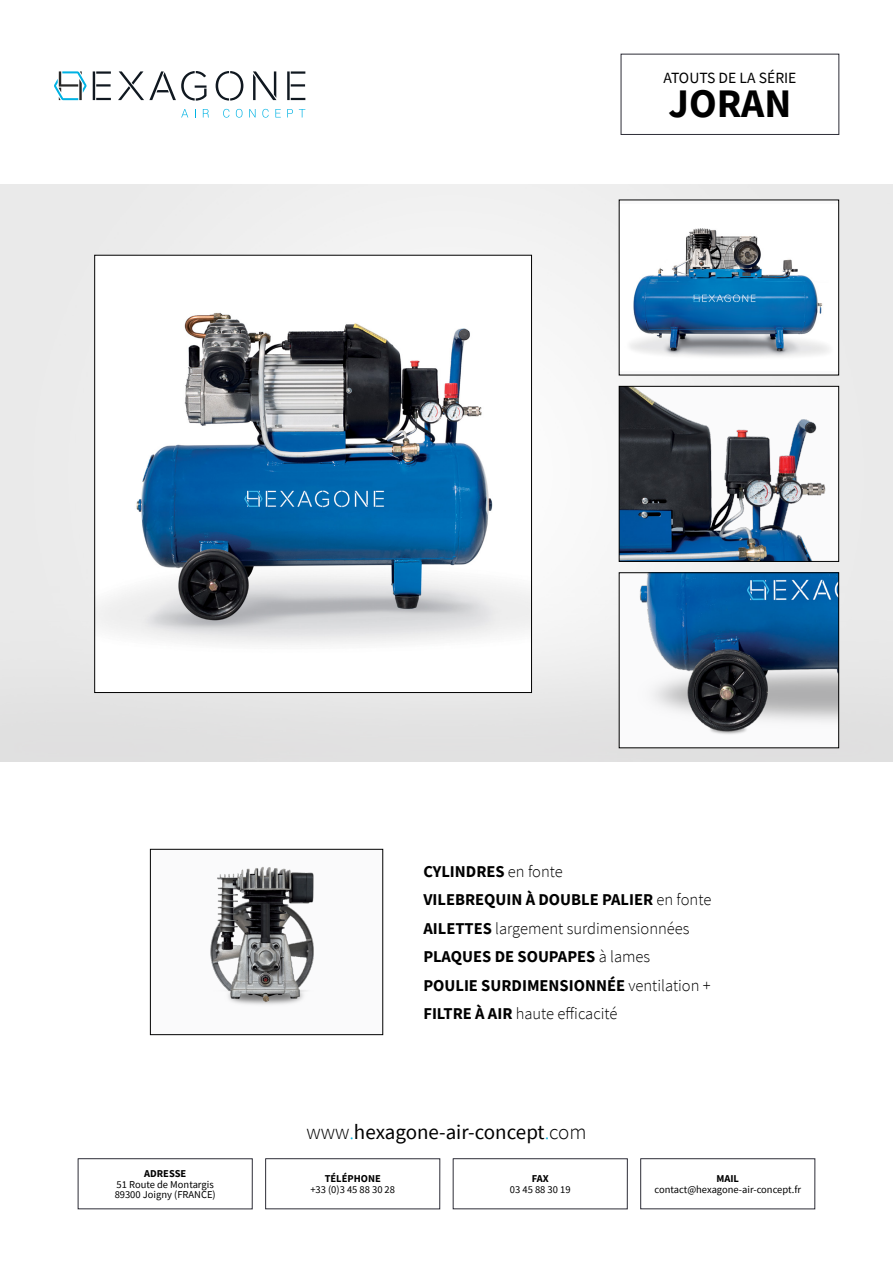
<style>
.page{position:relative;width:893px;height:1263px;background:#fff}
.page>*{position:absolute;margin:0;border:0;box-sizing:border-box;transform-origin:0 0}
.t1{font:700 40.5px "Source Sans Pro";color:#000}
.t2{font:21px "Source Sans Pro";color:#000}
.t3{font:700 16.5px/28.5px "Source Sans Pro";color:#000}
.t4{font:15.6px "Source Sans Pro";color:#000}
.t5{font:10.5px/10.5px "Source Sans Pro";color:#000}
.t6{font:700 10.5px "Source Sans Pro";color:#000}
.s1{font-weight:300}
.s2{font-weight:300;color:#00b2e3}
</style>
<div class="page">
<svg style="left:96px;top:98px;width:15px;height:2px"></svg>
<hr style="left:96px;top:84px;width:15px;height:3px;background:#101820">
<hr style="left:96px;top:71px;width:15px;height:3px;background:#101820">
<hr style="left:93px;top:71px;width:2px;height:29px;background:#101820">
<svg style="left:118px;top:71px;width:89px;height:30px"></svg>
<svg style="left:216px;top:71px;width:27px;height:30px"></svg>
<svg style="left:253px;top:71px;width:23px;height:29px"></svg>
<svg style="left:291px;top:98px;width:14px;height:2px"></svg>
<hr style="left:291px;top:84px;width:14px;height:3px;background:#101820">
<hr style="left:291px;top:71px;width:14px;height:3px;background:#101820">
<hr style="left:287px;top:71px;width:3px;height:29px;background:#101820">
<svg style="left:54px;top:71px;width:33px;height:29px"></svg>
<svg style="left:181px;top:109px;width:7px;height:8px"></svg>
<svg style="left:203px;top:109px;width:6px;height:8px"></svg>
<svg style="left:223px;top:109px;width:6px;height:9px"></svg>
<svg style="left:236px;top:109px;width:6px;height:9px"></svg>
<svg style="left:249px;top:109px;width:7px;height:8px"></svg>
<svg style="left:262px;top:109px;width:7px;height:9px"></svg>
<svg style="left:275px;top:109px;width:6px;height:8px"></svg>
<svg style="left:287px;top:109px;width:6px;height:8px"></svg>
<svg style="left:299px;top:109px;width:6px;height:8px"></svg>
<svg style="left:78px;top:1158px;width:174px;height:51px"></svg>
<svg style="left:265px;top:1158px;width:175px;height:51px"></svg>
<svg style="left:453px;top:1158px;width:174px;height:51px"></svg>
<svg style="left:640px;top:1158px;width:175px;height:51px"></svg>
<svg style="left:621px;top:54px;width:218px;height:81px"></svg>
<img style="left:0;top:185px;width:893px;height:576px">
<img style="left:97px;top:257px;width:433px;height:434px">
<div style="left:619px;top:200px;width:220px;height:175px;background:#fafafb"></div>
<img style="left:631px;top:228px;width:196px;height:129px">
<img style="left:621px;top:388px;width:216px;height:171px">
<div style="left:619px;top:386px;width:220px;height:175px;border:1px solid #000"></div>
<img style="left:621px;top:575px;width:216px;height:171px">
<div style="left:150px;top:849px;width:233px;height:186px;background:#fafafb"></div>
<img style="left:210px;top:867px;width:104px;height:138px">
<div style="left:150px;top:849px;width:233px;height:186px;border:1px solid #000"></div>
<p class="t4" style="left:663px;top:68px;width:135px">ATOUTS DE LA SÉRIE</p>
<h1 class="t1" style="left:668px;top:76px;width:124px">JORAN</h1>
<p class="t6" style="left:144px;top:1167px;width:44px">ADRESSE</p>
<p class="t5" style="left:115px;top:1179px;width:103px">51 Route de Montargis<br>89300 Joigny (FRANCE)</p>
<p class="t3" style="left:423px;top:857px;width:289px">CYLINDRES <span class="s1">en fonte<br></span>VILEBREQUIN À DOUBLE PALIER <span class="s1">en fonte<br></span>AILETTES <span class="s1">largement surdimensionnées<br></span>PLAQUES DE SOUPAPES <span class="s1">à lames<br></span>POULIE SURDIMENSIONNÉE <span class="s1">ventilation +<br></span>FILTRE À AIR <span class="s1">haute efficacité</span></p>
<p class="t2" style="left:307px;top:1118px;width:281px"><span class="s1">www</span><span class="s2">.</span>hexagone-air-concept<span class="s2">.</span><span class="s1">com</span></p>
<p class="t6" style="left:325px;top:1172px;width:58px">TÉLÉPHONE</p>
<p class="t5" style="left:310px;top:1184px;width:86px">+33 (0)3 45 88 30 28</p>
<p class="t6" style="left:532px;top:1172px;width:18px">FAX</p>
<p class="t5" style="left:510px;top:1184px;width:62px">03 45 88 30 19</p>
<p class="t6" style="left:716px;top:1172px;width:24px">MAIL</p>
<p class="t5" style="left:654px;top:1184px;width:148px">contact@hexagone-air-concept.fr</p>
</div>
